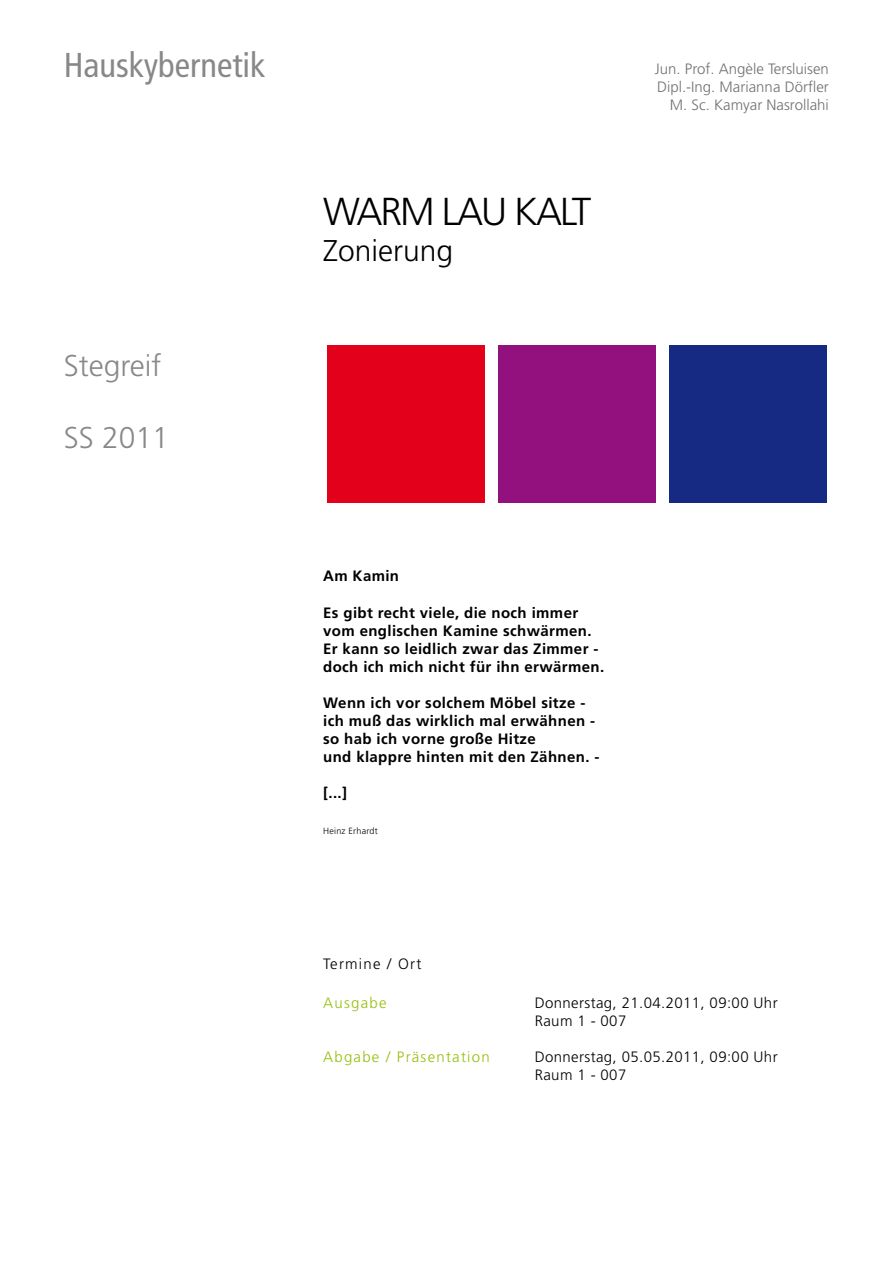
<style>
.page{position:relative;width:893px;height:1263px;background:#fff}
.page>*{position:absolute;margin:0;border:0;box-sizing:border-box;transform-origin:0 0}
.t1{font:300 39px "Frutiger";color:#000}
.t2{font:condensed 34.5px "Frutiger";color:#87888a}
.t3{font:300 30px "Frutiger";color:#87888a}
.t4{font:300 30px "Frutiger";color:#000}
.t5{font:700 15px/18px "Frutiger";letter-spacing:.025em;color:#000}
.t6{font:300 15px/18px "Frutiger";letter-spacing:.025em;color:#000}
.t7{font:300 15px/18px "Frutiger";color:#707172;text-align:right}
.t8{font:300 15px "Frutiger";letter-spacing:.085em;color:#97bf0d}
.t9{font:300 15px "Frutiger";letter-spacing:.085em;color:#000}
.t10{font:300 9px "Frutiger";letter-spacing:.025em;color:#000}
</style>
<div class="page">
<div style="left:327px;top:346px;width:157px;height:157px;background:#e2001a"></div>
<div style="left:669px;top:346px;width:157px;height:157px;background:#162983"></div>
<div style="left:498px;top:346px;width:157px;height:157px;background:#93117e"></div>
<h2 class="t2" style="left:64px;top:45px;width:203px">Hauskybernetik</h2>
<h3 class="t3" style="left:64px;top:348px;width:99px">Stegreif</h3>
<h3 class="t3" style="left:64px;top:420px;width:107px">SS 2011</h3>
<h1 class="t1" style="left:323px;top:189px;width:233px">Wa rm La u Kalt</h1>
<h3 class="t4" style="left:323px;top:233px;width:132px">Zonierung</h3>
<p class="t7" style="left:655px;top:60px;width:175px">Jun. Prof. Angèle Tersluisen<br>Dipl.-Ing. Marianna Dörfler<br>M. Sc. Kamyar Nasrollahi</p>
<p class="t5" style="left:323px;top:567px;width:77px">Am Kamin</p>
<p class="t5" style="left:323px;top:603px;width:283px">Es gibt recht viele, die noch immer vom englischen Kamine schwärmen.<br>Er kann so leidlich zwar das Zimmer - doch ich mich nicht für ihn erwärmen.</p>
<p class="t5" style="left:323px;top:693px;width:278px">Wenn ich vor solchem Möbel sitze - ich muß das wirklich mal erwähnen - so hab ich vorne große Hitze<br>und klappre hinten mit den Zähnen. -</p>
<p class="t5" style="left:323px;top:783px;width:25px">[...]</p>
<p class="t10" style="left:323px;top:825px;width:56px">Heinz Erhardt</p>
<p class="t9" style="left:323px;top:955px;width:100px">Termine / Ort</p>
<p class="t8" style="left:323px;top:994px;width:65px">Ausgabe</p>
<p class="t6" style="left:535px;top:994px;width:244px">Donnerstag, 21.04.2011, 09:00 Uhr<br>Raum 1 - 007</p>
<p class="t8" style="left:323px;top:1048px;width:168px">Abgabe / Präsentation</p>
<p class="t6" style="left:535px;top:1048px;width:244px">Donnerstag, 05.05.2011, 09:00 Uhr<br>Raum 1 - 007</p>
</div>
